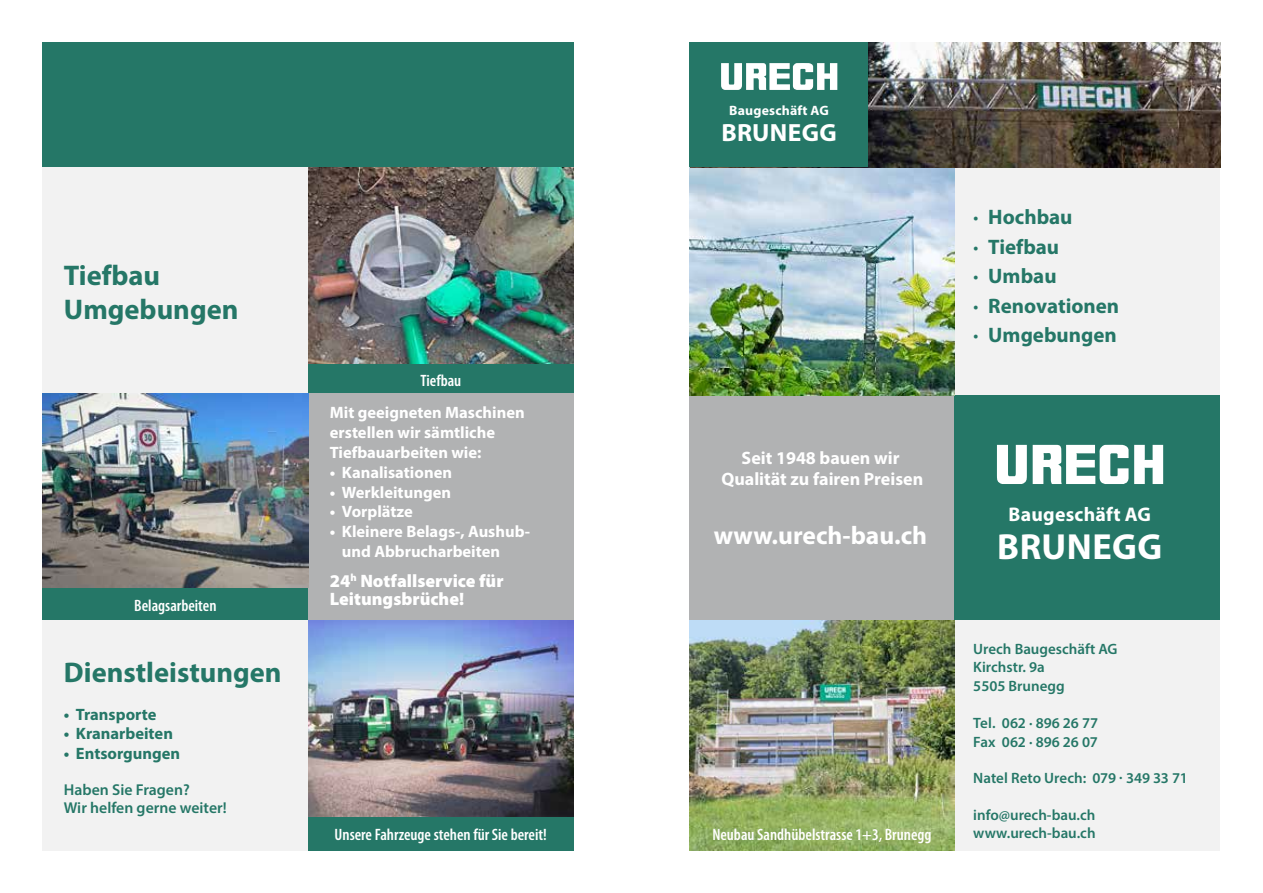
<style>
.page{position:relative;width:1263px;height:893px;background:#fff}
.page>*{position:absolute;margin:0;border:0;box-sizing:border-box;transform-origin:0 0}
.t1{font:700 36.45px "Myriad Pro";letter-spacing:.015em;color:#fff}
.t2{font:700 28.5px/34.2px "Myriad Pro";color:#257767}
.t3{font:700 25.5px "Myriad Pro";color:#fff}
.t4{font:700 24.9px "Myriad Pro";letter-spacing:.015em;color:#fff}
.t5{font:700 21px/29.5px "Myriad Pro";color:#257767}
.t6{font:700 19.8px "Myriad Pro";letter-spacing:.015em;color:#fff}
.t7{font:700 18px/21px "Myriad Pro";color:#fff;text-align:center}
.t8{font:900 18px/18px "Myriad Pro";color:#fff}
.t9{font:700 16.5px/19.8px "Myriad Pro";color:#fff}
.t10{font:600 condensed 16.5px "Myriad Pro";color:#fff}
.t11{font:700 16.5px "Myriad Pro";color:#257767}
.t12{font:600 15.75px/18px "Myriad Pro";color:#257767}
.t13{font:600 15px/18.3px "Myriad Pro";color:#257767}
.t14{font:700 13.5px "Myriad Pro";letter-spacing:.015em;color:#fff}
</style>
<div class="page">
<div style="left:308px;top:162px;width:265px;height:234px;background:#257767"></div>
<div style="left:308px;top:394px;width:265px;height:228px;background:#b1b2b3"></div>
<div style="left:689px;top:395px;width:266px;height:228px;background:#b1b2b3"></div>
<div style="left:954px;top:168px;width:266px;height:228px;background:#f2f2f2"></div>
<div style="left:954px;top:396px;width:266px;height:228px;background:#257767"></div>
<svg style="left:997px;top:445px;width:30px;height:39px"></svg>
<svg style="left:1033px;top:445px;width:95px;height:39px"></svg>
<svg style="left:1134px;top:445px;width:29px;height:39px"></svg>
<div style="left:954px;top:621px;width:266px;height:230px;background:#f2f2f2"></div>
<img style="left:689px;top:621px;width:266px;height:230px">
<img style="left:689px;top:167px;width:266px;height:229px">
<img style="left:868px;top:43px;width:352px;height:124px">
<div style="left:690px;top:43px;width:178px;height:124px;background:#257767"></div>
<svg style="left:721px;top:63px;width:116px;height:27px"></svg>
<div style="left:43px;top:392px;width:265px;height:230px;background:#257767"></div>
<div style="left:308px;top:621px;width:265px;height:230px;background:#257767"></div>
<img style="left:308px;top:621px;width:265px;height:195px">
<div style="left:43px;top:43px;width:530px;height:125px;background:#257767"></div>
<img style="left:308px;top:168px;width:265px;height:195px">
<div style="left:43px;top:168px;width:265px;height:227px;background:#f2f2f2"></div>
<img style="left:43px;top:394px;width:265px;height:193px">
<div style="left:43px;top:621px;width:265px;height:230px;background:#f2f2f2"></div>
<h2 class="t2" style="left:64px;top:257px;width:176px">Tiefbau<br>Umgebungen</h2>
<p class="t10" style="left:134px;top:595px;width:84px">Belagsarbeiten</p>
<h2 class="t2" style="left:64px;top:654px;width:219px">Dienstleistungen</h2>
<p class="t11" style="left:64px;top:703px;width:94px">• Transporte</p>
<p class="t11" style="left:64px;top:723px;width:111px">• Kranarbeiten</p>
<p class="t11" style="left:64px;top:743px;width:118px">• Entsorgungen</p>
<p class="t12" style="left:64px;top:780px;width:164px">Haben Sie Fragen?<br>Wir helfen gerne weiter!</p>
<p class="t10" style="left:420px;top:370px;width:42px">Tiefbau</p>
<p class="t9" style="left:330px;top:402px;width:196px">Mit geeigneten Maschinen erstellen wir sämtliche<br>Tiefbauarbeiten wie:</p>
<p class="t9" style="left:330px;top:462px;width:124px">• Kanalisationen</p>
<p class="t9" style="left:330px;top:482px;width:123px">• Werkleitungen</p>
<p class="t9" style="left:330px;top:501px;width:84px">• Vorplätze</p>
<p class="t9" style="left:342px;top:521px;width:190px;text-indent:-12px">• Kleinere Belags-, Aushub&shy;und Abbrucharbeiten</p>
<p class="t8" style="left:330px;top:571px;width:175px">24<sup>h</sup> Notfallservice für<br>Leitungsbrüche!</p>
<p class="t14" style="left:729px;top:102px;width:101px">Baugeschäft AG</p>
<h3 class="t4" style="left:721px;top:117px;width:117px">BRUNEGG</h3>
<p class="t7" style="left:721px;top:447px;width:203px">Seit 1948 bauen wir<br>Qualität zu fairen Preisen</p>
<h3 class="t3" style="left:714px;top:519px;width:215px">www.urech-bau.ch</h3>
<p class="t10" style="left:335px;top:824px;width:214px">Unsere Fahrzeuge stehen für Sie bereit!</p>
<p class="t10" style="left:712px;top:824px;width:221px">Neubau Sandhübelstrasse 1+3, Brunegg</p>
<p class="t5" style="left:973px;top:202px;width:147px">· Hochbau<br>· Tiefbau<br>· Umbau<br>· Renovationen · Umgebungen</p>
<p class="t6" style="left:1008px;top:501px;width:144px">Baugeschäft AG</p>
<h1 class="t1" style="left:997px;top:522px;width:167px">BRUNEGG</h1>
<p class="t13" style="left:973px;top:640px;width:146px">Urech Baugeschäft AG<br>Kirchstr. 9a<br>5505 Brunegg</p>
<p class="t13" style="left:973px;top:713px;width:126px;line-height:18.8px">Tel. 062 · 896 26 77<br>Fax 062 · 896 26 07</p>
<p class="t13" style="left:973px;top:769px;width:216px">Natel Reto Urech: 079 · 349 33 71</p>
<p class="t13" style="left:973px;top:806px;width:124px">info@urech-bau.ch www.urech-bau.ch</p>
</div>
